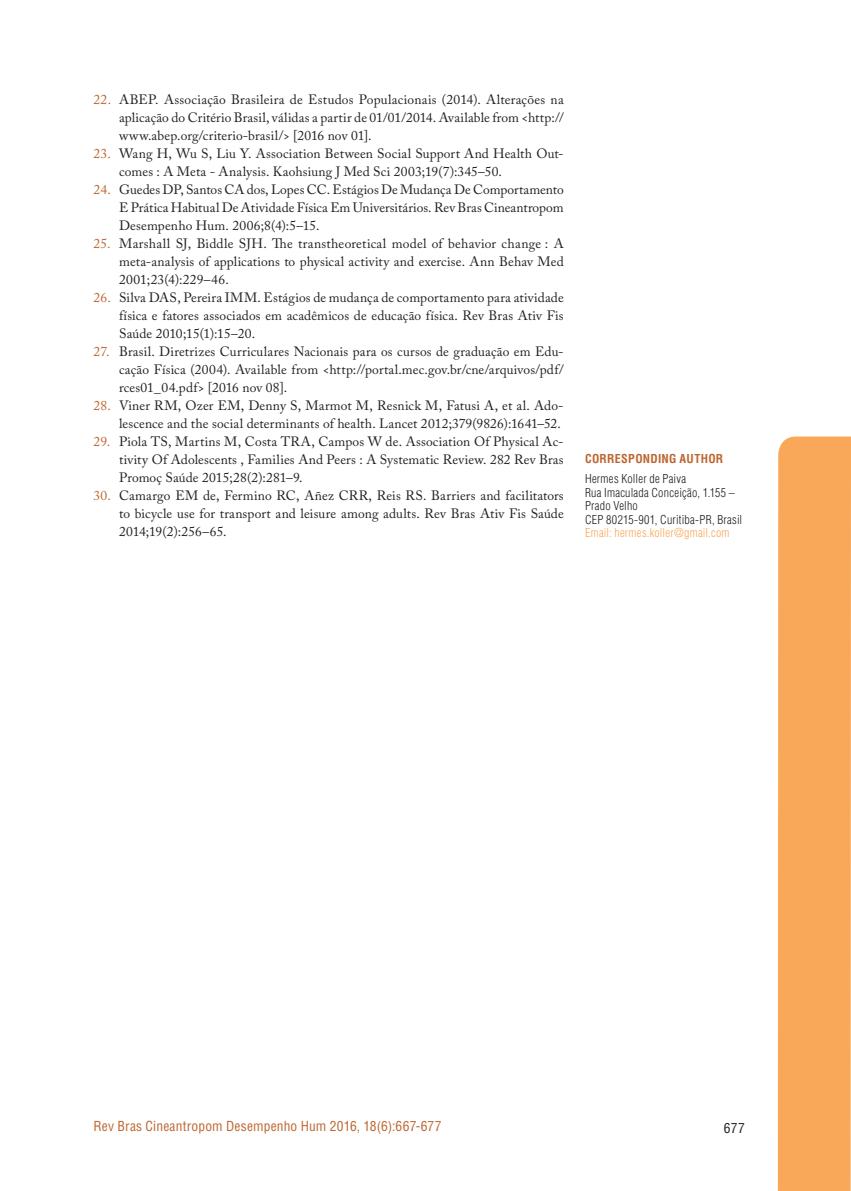
<style>
.page{position:relative;width:851px;height:1191px;background:#fff}
.page>*{position:absolute;margin:0;border:0;box-sizing:border-box;transform-origin:0 0}
.t1{font:13.5px/18px "Adobe Caslon Pro";letter-spacing:.01em;color:#231f20;text-align:justify}
.t2{font:condensed 13.5px "Helvetica LT Std";letter-spacing:.015em;color:#bd6630}
.t3{font:condensed 13.5px "Helvetica LT Std";color:#231f20}
.Corresponding_author{font:300 condensed 12px/13.5px "Helvetica LT Std";letter-spacing:.02em;color:#231f20}
.Corresponding_author-2{font:300 condensed 12px "Helvetica LT Std";letter-spacing:.02em;color:#f9a758}
.Corresponding_author-3{font:700 condensed 12px "Helvetica LT Std";letter-spacing:.025em;color:#bd6630}
.s1{color:#bd6630}
</style>
<div class="page">
<div style="left:777px;top:436px;width:73px;height:755px;background:#f9a758"></div>
<p class="t1" style="left:119px;top:90px;width:446px;text-indent:-25px"><span class="s1">22.</span> ABEP. Associação Brasileira de Estudos Populacionais (2014). Alterações na aplicação do Critério Brasil, válidas a partir de 01/01/2014. Available from &lt;http:// www.abep.org/criterio-brasil/&gt; [2016 nov 01].</p>
<p class="t1" style="left:119px;top:144px;width:446px;text-indent:-25px"><span class="s1">23.</span> Wang H, Wu S, Liu Y. Association Between Social Support And Health Out&shy;comes : A Meta - Analysis. Kaohsiung J Med Sci 2003;19(7):345–50.</p>
<p class="t1" style="left:119px;top:180px;width:446px;text-indent:-25px"><span class="s1">24.</span> Guedes DP, Santos CA dos, Lopes CC. Estágios De Mudança De Comportamento E Prática Habitual De Atividade Física Em Universitários. Rev Bras Cineantropom Desempenho Hum. 2006;8(4):5–15.</p>
<p class="t1" style="left:119px;top:234px;width:446px;text-indent:-25px"><span class="s1">25.</span> Marshall SJ, Biddle SJH. The transtheoretical model of behavior change : A meta-analysis of applications to physical activity and exercise. Ann Behav Med 2001;23(4):229–46.</p>
<p class="t1" style="left:119px;top:288px;width:446px;text-indent:-25px"><span class="s1">26.</span> Silva DAS, Pereira IMM. Estágios de mudança de comportamento para atividade física e fatores associados em acadêmicos de educação física. Rev Bras Ativ Fis Saúde 2010;15(1):15–20.</p>
<p class="t1" style="left:119px;top:342px;width:446px;text-indent:-25px"><span class="s1">27.</span> Brasil. Diretrizes Curriculares Nacionais para os cursos de graduação em Edu&shy;cação Física (2004). Available from &lt;http://portal.mec.gov.br/cne/arquivos/pdf/ rces01_04.pdf&gt; [2016 nov 08].</p>
<p class="t1" style="left:94px;top:396px;width:471px;text-align:right"><span class="s1">28.</span> Viner RM, Ozer EM, Denny S, Marmot M, Resnick M, Fatusi A, et al. Ado&shy;lescence and the social determinants of health. Lancet 2012;379(9826):1641–52.</p>
<p class="t1" style="left:119px;top:432px;width:446px;text-indent:-25px"><span class="s1">29.</span> Piola TS, Martins M, Costa TRA, Campos W de. Association Of Physical Ac&shy;tivity Of Adolescents , Families And Peers : A Systematic Review. 282 Rev Bras Promoç Saúde 2015;28(2):281–9.</p>
<p class="t1" style="left:119px;top:486px;width:446px;text-indent:-25px"><span class="s1">30.</span> Camargo EM de, Fermino RC, Añez CRR, Reis RS. Barriers and facilitators to bicycle use for transport and leisure among adults. Rev Bras Ativ Fis Saúde 2014;19(2):256–65.</p>
<p class="Corresponding_author-3" style="left:585px;top:451px;width:140px">CORRESPONDING AUTHOR</p>
<p class="Corresponding_author" style="left:585px;top:472px;width:102px">Hermes Koller de Paiva</p>
<p class="Corresponding_author" style="left:585px;top:485px;width:151px">Rua Imaculada Conceição, 1.155 –<br>Prado Velho</p>
<p class="Corresponding_author" style="left:585px;top:512px;width:159px">CEP 80215-901, Curitiba-PR, Brasil</p>
<p class="Corresponding_author-2" style="left:585px;top:525px;width:146px">Email: hermes.koller@gmail.com</p>
<p class="t2" style="left:94px;top:1118px;width:349px">Rev Bras Cineantropom Desempenho Hum 2016, 18(6):667-677</p>
<p class="t3" style="left:723px;top:1120px;width:22px">677</p>
</div>
